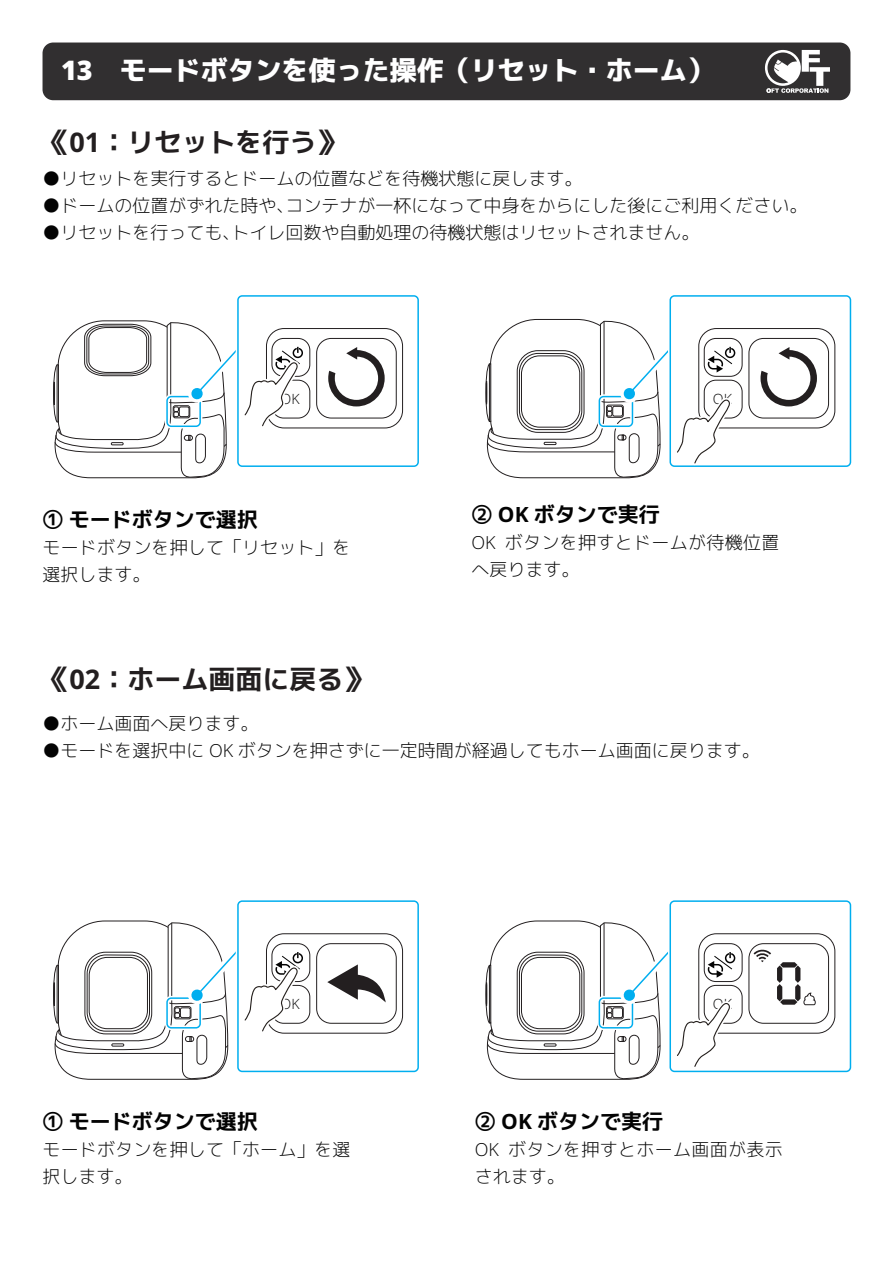
<style>
.page{position:relative;width:893px;height:1263px;background:#fff}
.page>*{position:absolute;margin:0;border:0;box-sizing:border-box;transform-origin:0 0}
.t1{font:800 27px "Koruri";color:#fff}
.t2{font:700 27px "Koruri";color:#231f20}
.t3{font:700 21px "Koruri";color:#030303}
.t4{font:300 18px/27px "Koruri";color:#030303}
.t5{font:300 18px/27px "Koruri";letter-spacing:.02em;color:#030303}
.t6{font:300 14.1px "Koruri";color:#030303}
</style>
<div class="page">
<div style="left:43px;top:43px;width:807px;height:57px;background:#312f30;border-radius:11px"></div>
<svg style="left:765px;top:50px;width:65px;height:43px"></svg>
<div style="left:316px;top:338px;width:81px;height:80px;border:1px solid #231f20;border-radius:15px"></div>
<div style="left:266px;top:328px;width:137px;height:100px;border:1px solid #231f20;border-radius:18px"></div>
<div style="left:272px;top:338px;width:38px;height:39px;border:1px solid #231f20;border-radius:12px"></div>
<div style="left:272px;top:380px;width:38px;height:38px;border:1px solid #231f20;border-radius:12px"></div>
<div style="left:236px;top:294px;width:184px;height:174px;border:4px solid #fff;border-radius:4px"></div>
<div style="left:237px;top:295px;width:182px;height:172px;border:2px solid #00aeef;border-radius:4px"></div>
<svg style="left:53px;top:320px;width:253px;height:158px"></svg>
<div style="left:749px;top:338px;width:80px;height:80px;border:1px solid #231f20;border-radius:15px"></div>
<div style="left:698px;top:328px;width:137px;height:100px;border:1px solid #231f20;border-radius:18px"></div>
<div style="left:704px;top:338px;width:38px;height:39px;border:1px solid #231f20;border-radius:12px"></div>
<div style="left:704px;top:380px;width:38px;height:38px;border:1px solid #231f20;border-radius:12px"></div>
<div style="left:668px;top:294px;width:185px;height:174px;border:4px solid #fff;border-radius:4px"></div>
<div style="left:669px;top:295px;width:182px;height:172px;border:2px solid #00aeef;border-radius:4px"></div>
<svg style="left:485px;top:319px;width:253px;height:159px"></svg>
<div style="left:668px;top:899px;width:185px;height:175px;border:4px solid #fff;border-radius:4px"></div>
<div style="left:669px;top:900px;width:182px;height:172px;border:2px solid #00aeef;border-radius:4px"></div>
<div style="left:749px;top:943px;width:80px;height:81px;border:1px solid #231f20;border-radius:15px"></div>
<div style="left:698px;top:933px;width:137px;height:100px;border:1px solid #231f20;border-radius:18px"></div>
<div style="left:704px;top:943px;width:38px;height:39px;border:1px solid #231f20;border-radius:12px"></div>
<div style="left:704px;top:985px;width:38px;height:39px;border:1px solid #231f20;border-radius:12px"></div>
<svg style="left:753px;top:948px;width:18px;height:14px"></svg>
<svg style="left:777px;top:962px;width:39px;height:43px"></svg>
<div style="left:316px;top:943px;width:81px;height:81px;border:1px solid #231f20;border-radius:15px"></div>
<div style="left:266px;top:933px;width:137px;height:100px;border:1px solid #231f20;border-radius:18px"></div>
<div style="left:272px;top:943px;width:38px;height:39px;border:1px solid #231f20;border-radius:12px"></div>
<div style="left:272px;top:985px;width:38px;height:39px;border:1px solid #231f20;border-radius:12px"></div>
<svg style="left:327px;top:964px;width:59px;height:38px"></svg>
<div style="left:236px;top:899px;width:184px;height:175px;border:4px solid #fff;border-radius:4px"></div>
<div style="left:237px;top:900px;width:182px;height:172px;border:2px solid #00aeef;border-radius:4px"></div>
<svg style="left:53px;top:920px;width:253px;height:160px"></svg>
<svg style="left:485px;top:920px;width:253px;height:160px"></svg>
<svg style="left:328px;top:347px;width:57px;height:59px"></svg>
<svg style="left:760px;top:347px;width:57px;height:59px"></svg>
<h1 class="t1" style="left:61px;top:49px;width:654px">13　モードボタンを使った操作（リセット・ホーム）</h1>
<h1 class="t2" style="left:43px;top:123px;width:302px">《01：リセットを行う》</h1>
<p class="t4" style="left:43px;top:165px;width:542px">●リセットを実行するとドームの位置などを待機状態に戻します。</p>
<p class="t4" style="left:43px;top:192px;width:766px">●ドームの位置がずれた時や、コンテナが一杯になって中身をからにした後にご利用ください。</p>
<p class="t4" style="left:43px;top:219px;width:659px">●リセットを行っても、トイレ回数や自動処理の待機状態はリセットされません。</p>
<p class="t6" style="left:281px;top:389px;width:21px">OK</p>
<p class="t3" style="left:43px;top:504px;width:217px">① モードボタンで選択</p>
<p class="t4" style="left:43px;top:534px;width:310px">モードボタンを押して「リセット」を選択します。</p>
<h1 class="t2" style="left:43px;top:660px;width:329px">《02：ホーム画面に戻る》</h1>
<p class="t6" style="left:713px;top:389px;width:21px">OK</p>
<p class="t3" style="left:471px;top:499px;width:190px">② OK ボタンで実行</p>
<p class="t5" style="left:471px;top:529px;width:310px">OK ボタンを押すとドームが待機位置へ戻ります。</p>
<p class="t4" style="left:43px;top:710px;width:217px">●ホーム画面へ戻ります。</p>
<p class="t4" style="left:43px;top:737px;width:719px">●モードを選択中に OK ボタンを押さずに一定時間が経過してもホーム画面に戻ります。</p>
<p class="t6" style="left:281px;top:994px;width:21px">OK</p>
<p class="t6" style="left:713px;top:994px;width:21px">OK</p>
<p class="t3" style="left:43px;top:1106px;width:217px">① モードボタンで選択</p>
<p class="t4" style="left:43px;top:1135px;width:310px">モードボタンを押して「ホーム」を選択します。</p>
<p class="t3" style="left:475px;top:1106px;width:190px">② OK ボタンで実行</p>
<p class="t5" style="left:475px;top:1135px;width:310px">OK ボタンを押すとホーム画面が表示されます。</p>
</div>
